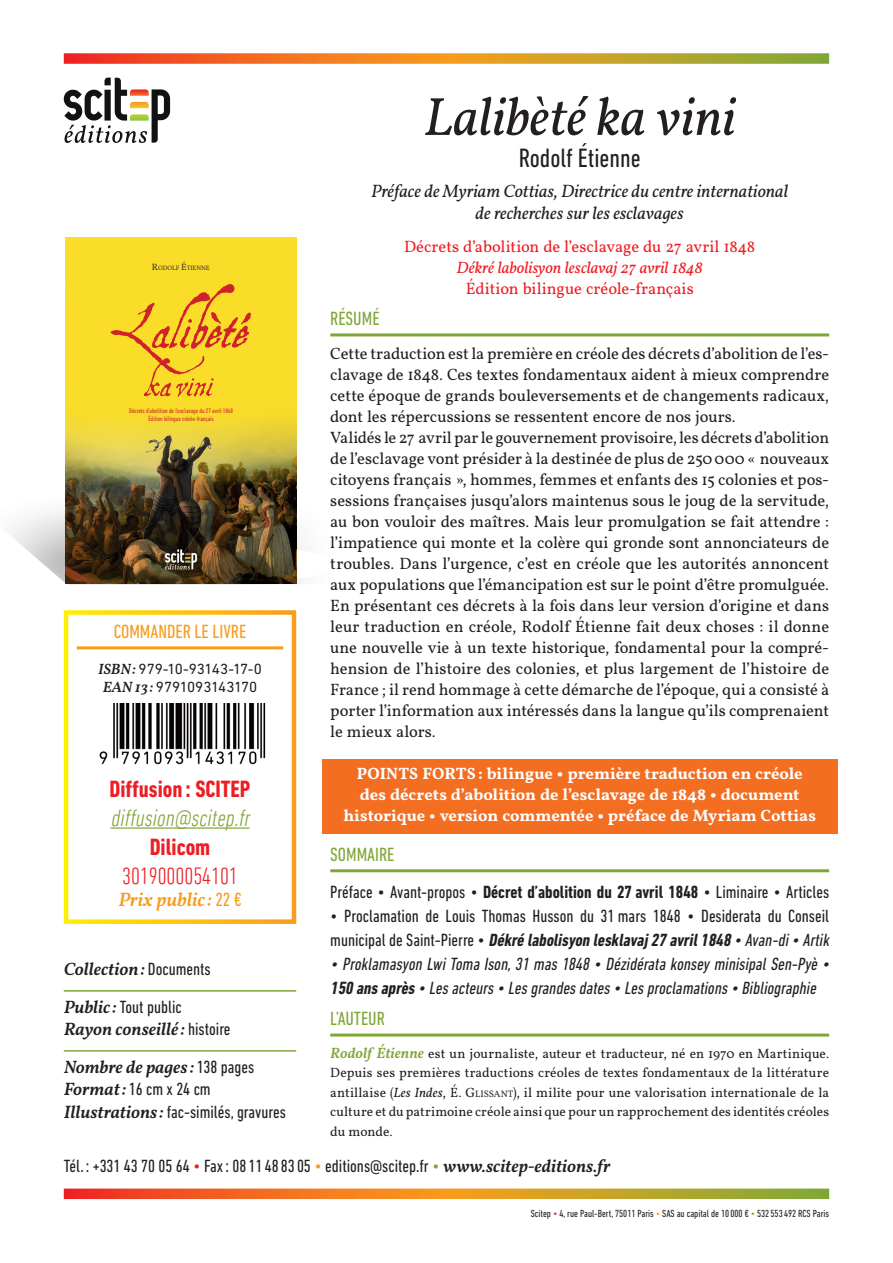
<style>
.page{position:relative;width:893px;height:1263px;background:#fff}
.page>*{position:absolute;margin:0;border:0;box-sizing:border-box;transform-origin:0 0}
.t1{font:italic 54px "Vollkorn";color:#231f20}
.t2{font:condensed 27px "DIN Next LT Pro";color:#231f20}
.t3{font:700 condensed 24px "DIN Next LT Pro";color:#ee1d23}
.t4{font:italic 300 condensed 24px "DIN Next LT Pro";color:#81a638}
.t5{font:300 condensed 24px "DIN Next LT Pro";color:#ee1d23}
.t6{font:condensed 19.5px "DIN Next LT Pro";color:#81a638}
.t7{font:condensed 19.5px "DIN Next LT Pro";color:#f89c1c}
.t8{font:italic 500 19.5px "Vollkorn";color:#f89c1c}
.t9{font:condensed 18px/22.5px "DIN Next LT Pro";color:#231f20}
.t10{font:italic condensed 18px/24px "DIN Next LT Pro";color:#231f20}
.t11{font:italic 18px/21.6px "Vollkorn";color:#231f20;text-align:center}
.t12{font:italic 500 18px/37.5px "Vollkorn";color:#231f20}
.t13{font:16.5px/21px "Vollkorn";letter-spacing:-.005em;color:#231f20}
.t14{font:600 16.5px/21px "Vollkorn";color:#fff;text-align:center}
.t15{font:16.5px "Vollkorn";color:#ee1d23}
.t16{font:italic 16.5px "Vollkorn";letter-spacing:-.01em;color:#ee1d23}
.t17{font:15px/18px "DIN Next LT Pro";letter-spacing:-.015em;color:#231f20;text-align:center}
.t18{font:13.5px/19.5px "Vollkorn";color:#231f20;text-align:justify}
.t19{font:condensed 10.5px "DIN Next LT Pro";color:#231f20}
.t20{font:condensed 6.6px/7.6px "DIN Next LT Pro";color:#d1232a;text-align:center}
.t21{font:6.45px "Vollkorn";color:#392d30}
.s1{font-weight:700}
.s2{font-weight:700;font-style:italic}
.s3{font-style:italic}
.s4{font-weight:500;font-style:italic;font-size:15px;color:#81a638}
.s5{font-style:inherit}
.s6{font-size:9.45px}
.s7{font-size:9.15px}
.s8{font-family:"Vollkorn";font-weight:500;font-style:italic}
.s9{font-family:"DIN Next LT Pro";font-weight:400;font-style:normal;font-stretch:condensed}
.s10{font-family:"Vollkorn";font-weight:500;font-style:italic;font-stretch:normal}
.s11{color:#ee1d23}
.s12{color:#f89c1c}
.s13{color:#81a638}
</style>
<div class="page">
<div style="left:0;top:487px;width:341px;height:154px;background:#231f20;opacity:.75"></div>
<svg style="left:0;top:527px;width:341px;height:118px"></svg>
<img style="left:67px;top:485px;width:229px;height:98px">
<img style="left:65px;top:485px;width:2px;height:98px">
<svg style="left:65px;top:238px;width:231px;height:247px;background:#e0c831"></svg>
<img style="left:163px;top:547px;width:35px;height:23px">
<div style="left:65px;top:244px;width:7px;height:205px;background:#fff;opacity:.75"></div>
<svg style="left:111px;top:284px;width:140px;height:113px;background:#f2c128"></svg>
<hr style="left:77px;top:646px;width:206px;height:3px;background:#f89c1c">
<hr style="left:110px;top:827px;width:140px;height:2px;background:#81a638">
<img style="left:99px;top:703px;width:167px;height:62px">
<svg style="left:64px;top:1188px;width:765px;height:11px;background:#d98a30"></svg>
<svg style="left:64px;top:53px;width:765px;height:11px;background:#d98a2f"></svg>
<hr style="left:64px;top:990px;width:232px;height:2px;background:#81a638">
<hr style="left:64px;top:1050px;width:232px;height:2px;background:#81a638">
<svg style="left:64px;top:78px;width:106px;height:65px"></svg>
<hr style="left:330px;top:333px;width:499px;height:3px;background:#81a638">
<div style="left:322px;top:759px;width:516px;height:75px;background:#f36e21"></div>
<hr style="left:330px;top:869px;width:499px;height:3px;background:#81a638">
<hr style="left:330px;top:1033px;width:499px;height:3px;background:#81a638">
<h1 class="t1" style="left:424px;top:82px;width:313px">Lalibèté ka vini</h1>
<h2 class="t2" style="left:519px;top:143px;width:123px">Rodolf Étienne</h2>
<p class="t11" style="left:371px;top:181px;width:418px">Préface de Myriam Cottias, Directrice du centre international de recherches sur les esclavages</p>
<p class="t15" style="left:404px;top:236px;width:353px">Décrets d’abolition de l’esclavage du 27 avril 1848</p>
<p class="t16" style="left:457px;top:257px;width:248px">Dékré labolisyon lesclavaj 27 avril 1848</p>
<p class="t15" style="left:466px;top:278px;width:229px">Édition bilingue créole-français</p>
<p class="t6" style="left:330px;top:307px;width:51px">RÉSUMÉ</p>
<p class="t13" style="left:330px;top:344px;width:501px">Cette traduction est la première en créole des décrets d’abolition de l’es&shy;clavage de 1848. Ces textes fondamentaux aident à mieux comprendre cette époque de grands bouleversements et de changements radicaux, dont les répercussions se ressentent encore de nos jours.<br>Validés le 27 avril par le gouvernement provisoire, les décrets d’abolition de l’esclavage vont présider à la destinée de plus de 250000 « nouveaux citoyens français », hommes, femmes et enfants des 15 colonies et pos&shy;sessions françaises jusqu’alors maintenus sous le joug de la servitude, au bon vouloir des maîtres. Mais leur promulgation se fait attendre : l’impatience qui monte et la colère qui gronde sont annonciateurs de troubles. Dans l’urgence, c’est en créole que les autorités annoncent aux populations que l’émancipation est sur le point d’être promulguée.<br>En présentant ces décrets à la fois dans leur version d’origine et dans leur traduction en créole, Rodolf Étienne fait deux choses : il donne une nouvelle vie à un texte historique, fondamental pour la compré&shy;hension de l’histoire des colonies, et plus largement de l’histoire de France ; il rend hommage à cette démarche de l’époque, qui a consisté à porter l’information aux intéressés dans la langue qu’ils comprenaient le mieux alors.</p>
<p class="t14" style="left:343px;top:764px;width:474px">POINTS FORTS: bilingue • première traduction en créole des décrets d’abolition de l’esclavage de 1848 • document historique • version commentée • préface de Myriam Cottias</p>
<p class="t6" style="left:330px;top:843px;width:66px">SOMMAIRE</p>
<p class="t9" style="left:330px;top:880px;width:500px">Préface • Avant-propos • <span class="s1">Décret d’abolition du 27 avril 1848</span> • Liminaire • Articles</p>
<p class="t9" style="left:330px;top:904px;width:504px;line-height:24px">• Proclamation de Louis Thomas Husson du 31 mars 1848 • Desiderata du Conseil m u n i c i p a l d e S a i n t - P i e r r e • <span class="s2">Dékré labolisyon lesklavaj 27 avril1848</span> <span class="s3">• Avan-di• Artik</span></p>
<p class="t10" style="left:330px;top:952px;width:504px">• Proklamasyon LwiToma Ison,31 mas1848 • Dézidérata konseyminisipalSen-Pyè •<br><span class="s1">150 ansaprès</span>• Lesacteurs• Lesgrandesdates• Lesproclamations• Bibliographie</p>
<p class="t6" style="left:330px;top:1007px;width:56px">L’AUTEUR</p>
<p class="t18" style="left:330px;top:1044px;width:500px"><span class="s4">Rodolf Étienne</span> est un journaliste, auteur et traducteur, né en 1970 en Martinique.<br>Depuis ses premières traductions créoles de textes fondamentaux de la littérature antillaise (<span class="s3">Les Indes</span>, É. <span class="s5">G</span><span class="s6">LISSANT</span>), il milite pour une valorisation internationale de la culture et du patrimoine créole ainsi que pour un rapprochement des identités créoles du monde.</p>
<p class="t21" style="left:152px;top:264px;width:59px"><span class="s7">R</span>ODOLF <span class="s7">É</span>TIENNE</p>
<p class="t20" style="left:129px;top:407px;width:105px">Décrets d’abolition de l’esclavage du 27 avril 1848<br>Édition bilingue créole-français</p>
<p class="t7" style="left:114px;top:620px;width:134px">COMMANDER LE LIVRE</p>
<p class="t17" style="left:98px;top:659px;width:165px"><span class="s8">ISBN:</span> 979-10-93143-17-0<br><span class="s8">EAN 13 :</span> 9791093143170</p>
<h3 class="t3" style="left:109px;top:776px;width:143px">Diffusion : SCITEP</h3>
<h3 class="t4" style="left:110px;top:804px;width:145px">diffusion@scitep.fr</h3>
<h3 class="t3" style="left:150px;top:833px;width:62px">Dilicom</h3>
<h3 class="t5" style="left:122px;top:862px;width:117px">3019000054101</h3>
<p class="t8" style="left:118px;top:887px;width:125px">Prix public: <span class="s9">22 €</span></p>
<p class="t12" style="left:64px;top:951px;width:148px">Collection: <span class="s9">Documents</span></p>
<p class="t9" style="left:64px;top:995px;width:119px"><span class="s10">Public:</span> Tout public</p>
<p class="t12" style="left:64px;top:1011px;width:192px">Rayon conseillé : <span class="s9">histoire<br></span>Nombre de pages:<span class="s9">138 pages</span></p>
<p class="t9" style="left:64px;top:1078px;width:224px"><span class="s10">Format:</span> 16 cm x 24 cm<br><span class="s10">Illustrations:</span> fac-similés, gravures</p>
<p class="t9" style="left:64px;top:1154px;width:548px">Tél.: +331 43 70 05 64 <span class="s11">•</span> Fax: 0811488305 <span class="s12">•</span> editions@scitep.fr <span class="s13">•</span> <span class="s10">www.scitep-editions.fr</span></p>
<p class="t19" style="left:531px;top:1207px;width:300px">Scitep <span class="s11">•</span> 4, rue Paul-Bert, 75011 Paris <span class="s12">•</span> SAS au capital de 10000 € <span class="s13">•</span> 532553492 RCS Paris</p>
</div>
